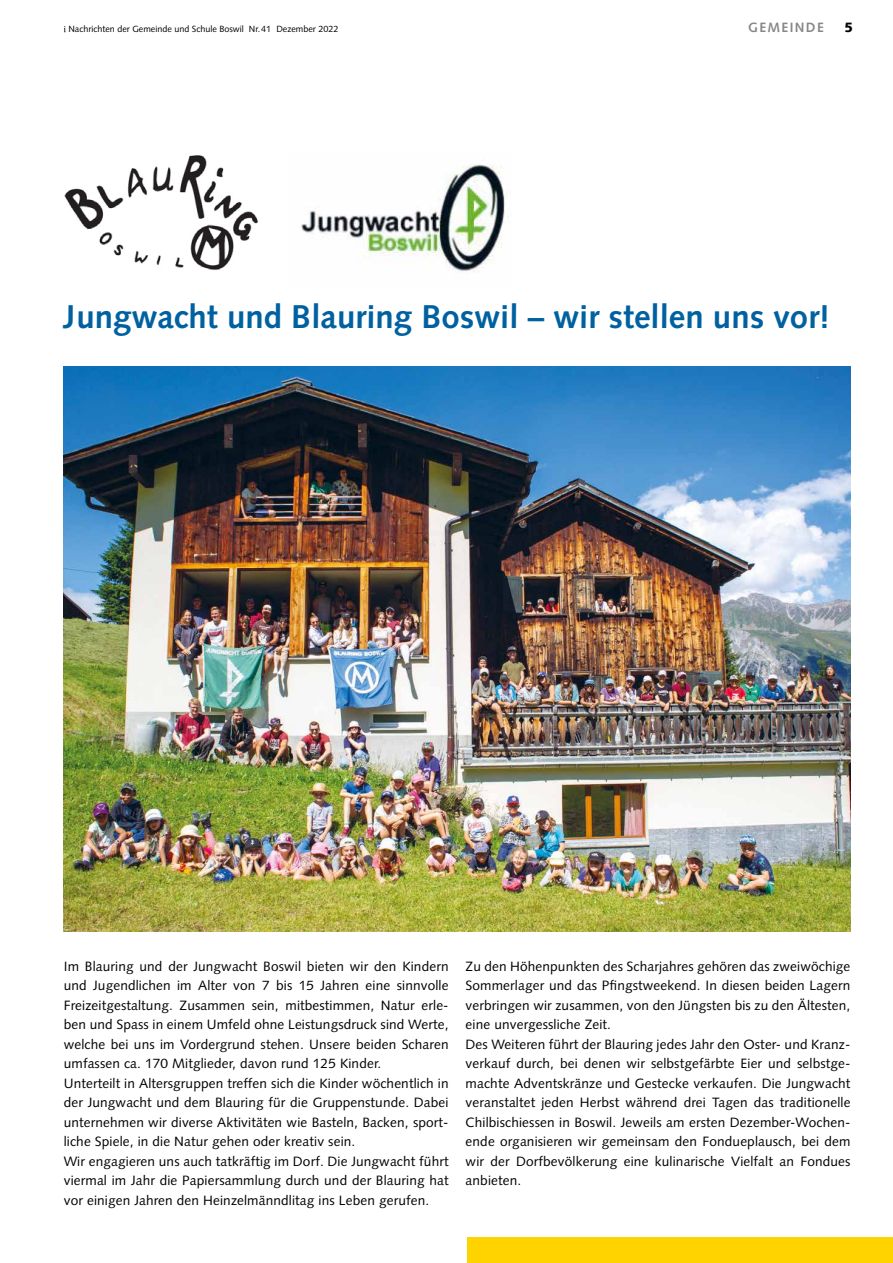
<style>
.page{position:relative;width:893px;height:1263px;background:#fff}
.page>*{position:absolute;margin:0;border:0;box-sizing:border-box;transform-origin:0 0}
.t1{font:700 33px "Syntax LT Std";color:#0061a1}
.t2{font:13.5px/19.5px "Syntax LT Std";letter-spacing:.01em;color:#000}
.t3{font:700 13.5px "Syntax LT Std";letter-spacing:.1em;color:#878787}
.t4{font:900 13.5px "Syntax LT Std";color:#000}
.t5{font:9px "Syntax LT Std";color:#000}
</style>
<div class="page">
<svg style="left:64px;top:26px;width:2px;height:6px"></svg>
<div style="left:468px;top:1237px;width:425px;height:26px;background:#ffd300"></div>
<img style="left:64px;top:366px;width:786px;height:566px">
<img style="left:64px;top:155px;width:195px;height:115px">
<img style="left:301px;top:164px;width:208px;height:108px">
<p class="t5" style="left:68px;top:24px;width:271px">Nachrichten der Gemeinde und Schule Boswil Nr.41 Dezember 2022</p>
<p class="t3" style="left:748px;top:20px;width:77px">GEMEINDE</p>
<p class="t4" style="left:844px;top:20px;width:10px">5</p>
<h1 class="t1" style="left:64px;top:297px;width:768px">Jungwacht und Blauring Boswil – wir stellen uns vor!</h1>
<p class="t2" style="left:64px;top:956px;width:386px">Im Blauring und der Jungwacht Boswil bieten wir den Kindern und Jugendlichen im Alter von 7 bis 15 Jahren eine sinnvolle Freizeitgestaltung. Zusammen sein, mitbestimmen, Natur erle&shy;ben und Spass in einem Umfeld ohne Leistungsdruck sind Werte, welche bei uns im Vordergrund stehen. Unsere beiden Scharen umfassen ca. 170 Mitglieder, davon rund 125 Kinder.<br>Unterteilt in Altersgruppen treffen sich die Kinder wöchentlich in der Jungwacht und dem Blauring für die Gruppenstunde. Dabei unternehmen wir diverse Aktivitäten wie Basteln, Backen, sport&shy;liche Spiele, in die Natur gehen oder kreativ sein.<br>Wir engagieren uns auch tatkräftig im Dorf. Die Jungwacht führt viermal im Jahr die Papiersammlung durch und der Blauring hat vor einigen Jahren den Heinzelmänndlitag ins Leben gerufen.</p>
<p class="t2" style="left:466px;top:956px;width:386px">Zu den Höhenpunkten des Scharjahres gehören das zweiwöchige Sommerlager und das Pfingstweekend. In diesen beiden Lagern verbringen wir zusammen, von den Jüngsten bis zu den Ältesten, eine unvergessliche Zeit.<br>Des Weiteren führt der Blauring jedes Jahr den Oster- und Kranz&shy;verkauf durch, bei denen wir selbstgefärbte Eier und selbstge&shy;machte Adventskränze und Gestecke verkaufen. Die Jungwacht veranstaltet jeden Herbst während drei Tagen das traditionelle Chilbischiessen in Boswil. Jeweils am ersten Dezember-Wochen&shy;ende organisieren wir gemeinsam den Fondueplausch, bei dem wir der Dorfbevölkerung eine kulinarische Vielfalt an Fondues anbieten.</p>
</div>
